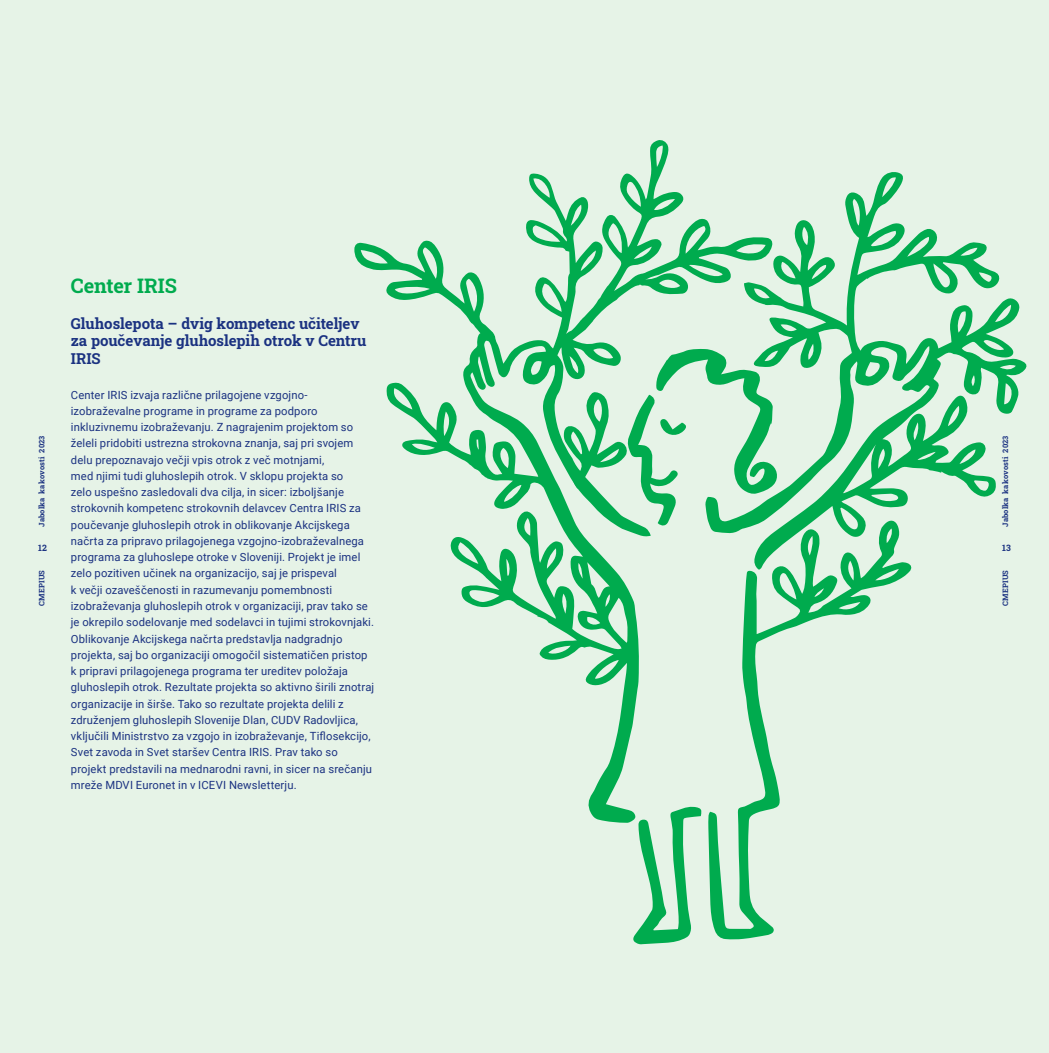
<style>
.page{position:relative;width:1049px;height:1053px;background:#fff}
.page>*{position:absolute;margin:0;border:0;box-sizing:border-box;transform-origin:0 0}
.t1{font:20px "Roboto Slab";letter-spacing:-.005em;color:#00ab4e}
.t2{font:15px/17.8px "Roboto Slab";letter-spacing:-.005em;color:#1b3281}
.t3{font:11.25px/16.2px "Roboto";letter-spacing:.01em;color:#1b3281}
.t4{font:8.75px "Roboto Slab";color:#1b3281}
.t5{font:7.5px "Roboto Slab";letter-spacing:.02em;color:#1b3281}
</style>
<div class="page">
<div style="left:0;top:0;width:1049px;height:1052px;background:#e6f3e7"></div>
<svg style="left:650px;top:140px;width:55px;height:140px"></svg>
<svg style="left:386px;top:173px;width:265px;height:649px"></svg>
<svg style="left:705px;top:172px;width:322px;height:346px"></svg>
<svg style="left:708px;top:518px;width:204px;height:421px"></svg>
<svg style="left:631px;top:806px;width:71px;height:138px"></svg>
<svg style="left:635px;top:271px;width:54px;height:24px"></svg>
<svg style="left:557px;top:332px;width:223px;height:194px"></svg>
<svg style="left:354px;top:240px;width:141px;height:101px"></svg>
<h1 class="t1" style="left:71px;top:272px;width:108px">Center IRIS</h1>
<h2 class="t2" style="left:71px;top:314px;width:297px">Gluhoslepota – dvig kompetenc učiteljev za poučevanje gluhoslepih otrok v Centru<br>IRIS</h2>
<p class="t3" style="left:71px;top:386px;width:305px">Center IRIS izvaja različne prilagojene vzgojno&shy;izobraževalne programe in programe za podporo inkluzivnemu izobraževanju. Z nagrajenim projektom so želeli pridobiti ustrezna strokovna znanja, saj pri svojem delu prepoznavajo večji vpis otrok z več motnjami,<br>med njimi tudi gluhoslepih otrok. V sklopu projekta so<br>zelo uspešno zasledovali dva cilja, in sicer: izboljšanje strokovnih kompetenc strokovnih delavcev Centra IRIS za poučevanje gluhoslepih otrok in oblikovanje Akcijskega načrta za pripravo prilagojenega vzgojno-izobraževalnega programa za gluhoslepe otroke v Sloveniji. Projekt je imel zelo pozitiven učinek na organizacijo, saj je prispeval<br>k večji ozaveščenosti in razumevanju pomembnosti izobraževanja gluhoslepih otrok v organizaciji, prav tako se je okrepilo sodelovanje med sodelavci in tujimi strokovnjaki.<br>Oblikovanje Akcijskega načrta predstavlja nadgradnjo projekta, saj bo organizaciji omogočil sistematičen pristop k pripravi prilagojenega programa ter ureditev položaja gluhoslepih otrok. Rezultate projekta so aktivno širili znotraj organizacije in širše. Tako so rezultate projekta delili z združenjem gluhoslepih Slovenije Dlan, CUDV Radovljica, vključili Ministrstvo za vzgojo in izobraževanje, Tiflosekcijo, Svet zavoda in Svet staršev Centra IRIS. Prav tako so projekt predstavili na mednarodni ravni, in sicer na srečanju mreže MDVI Euronet in v ICEVI Newsletterju.</p>
<p class="t5" style="left:36px;top:527px;width:93px;rotate:-90deg">Jabolka kakovosti 2023</p>
<p class="t5" style="left:1000px;top:527px;width:93px;rotate:-90deg">Jabolka kakovosti 2023</p>
<p class="t4" style="left:38px;top:541px;width:10px">12</p>
<p class="t4" style="left:1002px;top:541px;width:10px">13</p>
<p class="t5" style="left:36px;top:605px;width:37px;rotate:-90deg">CMEPIUS</p>
<p class="t5" style="left:1000px;top:605px;width:37px;rotate:-90deg">CMEPIUS</p>
</div>
